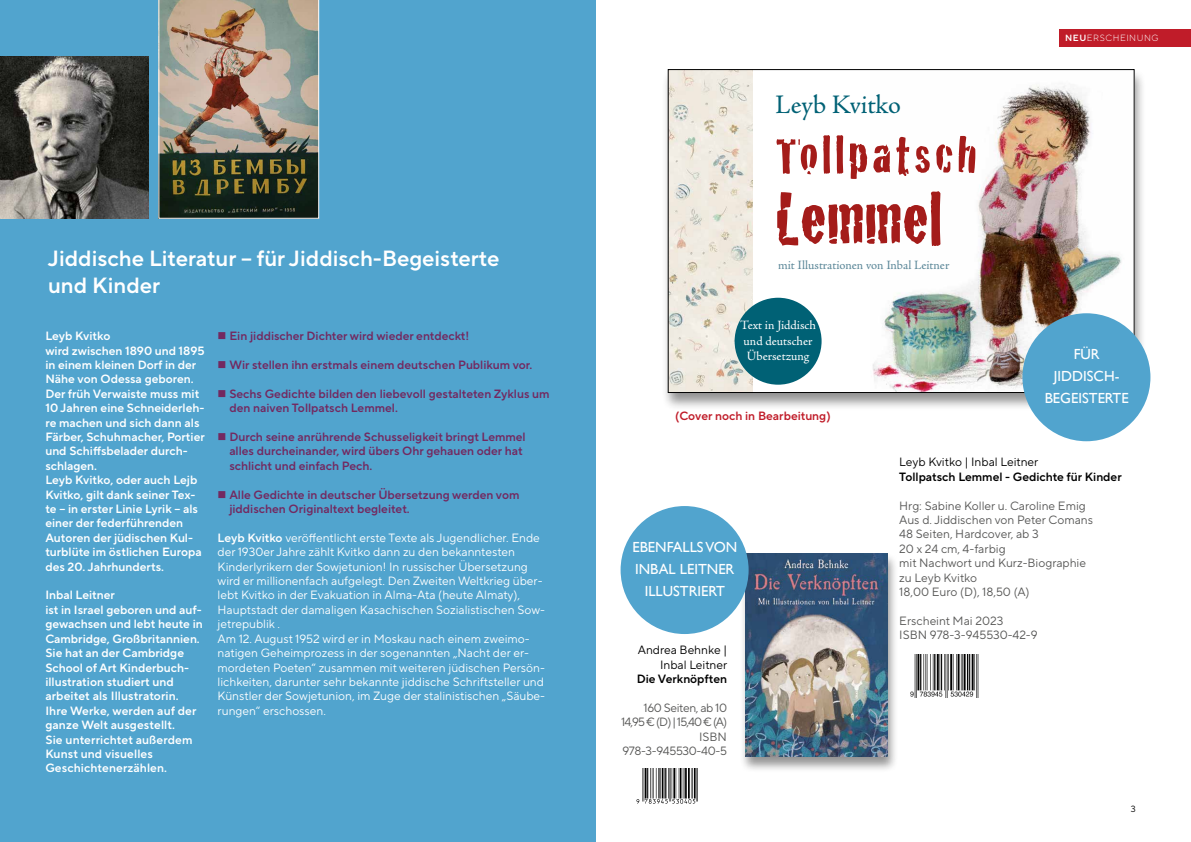
<style>
.page{position:relative;width:1191px;height:842px;background:#fff}
.page>*{position:absolute;margin:0;border:0;box-sizing:border-box;transform-origin:0 0}
.t1{font:76.2px "Cracked";color:#a41c1a}
.t2{font:53.6px "Cracked";letter-spacing:.07em;color:#a41c1a}
.t3{font:26.8px "Adobe Jenson Pro";color:#006175}
.t4{font:22px/26.4px "TT Norms Pro Dm Bd";color:#fff}
.t5{font:14.6px/22px "Gill Sans";color:#fff;text-align:center}
.t6{font:12.7px/15.2px "Adobe Jenson Pro";color:#fff}
.t7{font:12.7px "Adobe Jenson Pro";letter-spacing:-.005em;color:#5b8798}
.t8{font:12px/14.4px "TT Norms Pro Dm Bd";color:#fff}
.t9{font:12px/14.4px "TT Norms Pro";color:#fff}
.t10{font:12px/14.4px "TT Norms Pro Dm Bd";color:#732960}
.t11{font:12px/14.4px "TT Norms Pro";color:#575756}
.t12{font:12px/14.4px "TT Norms Pro";letter-spacing:-.03em;color:#575756;text-align:right}
.t13{font:12px/14.4px "TT Norms Pro";color:#000;text-align:right}
.t14{font:12px "TT Norms Pro Dm Bd";color:#000}
.t15{font:12px "TT Norms Pro Dm Bd";color:#c01c29}
.t16{font:300 9px "TT Norms Pro";letter-spacing:.06em;color:#fff}
.t17{font:9px "TT Norms Pro";color:#000}
.s1{font-family:"TT Norms Pro Dm Bd"}
.s2{font-family:"TT Norms Pro Dm Bd";font-weight:400}
</style>
<div class="page">
<div style="left:661px;top:68px;width:485px;height:342px;background:#000;opacity:.42"></div>
<div style="left:668px;top:70px;width:466px;height:322px;background:#fff"></div>
<img style="left:670px;top:71px;width:82px;height:320px">
<svg style="left:855px;top:407px;width:9px;height:3px"></svg>
<img style="left:873px;top:85px;width:259px;height:306px">
<div style="left:734px;top:298px;width:87px;height:87px;background:#006175;border-radius:50%"></div>
<div style="left:739px;top:553px;width:159px;height:219px;background:#000;opacity:.42"></div>
<img style="left:745px;top:554px;width:142px;height:202px">
<div style="left:1059px;top:29px;width:132px;height:17px;background:#c01c29"></div>
<div style="left:1022px;top:313px;width:128px;height:128px;background:#51a4ce;border-radius:50%"></div>
<div style="left:0;top:0;width:595px;height:842px;background:#51a4ce"></div>
<img style="left:0;top:57px;width:149px;height:161px">
<img style="left:159px;top:0;width:160px;height:218px">
<div style="left:620px;top:506px;width:128px;height:128px;background:#51a4ce;border-radius:50%"></div>
<img style="left:910px;top:654px;width:69px;height:43px">
<img style="left:637px;top:768px;width:61px;height:35px">
<h3 class="t4" style="left:48px;top:245px;width:453px">Jiddische Literatur – für Jiddisch-Begeisterte und Kinder</h3>
<p class="t8" style="left:45px;top:329px;width:161px">Leyb Kvitko<br>wird zwischen 1890 und 1895 in einem kleinen Dorf in der<br>Nähe von Odessa geboren.<br>Der früh Verwaiste muss mit<br>10 Jahren eine Schneiderleh&shy;re machen und sich dann als<br>Färber, Schuhmacher, Portier und Schiffsbelader durch&shy;schlagen.<br>Leyb Kvitko, oder auch Lejb<br>Kvitko, gilt dank seiner Tex&shy;te – in erster Linie Lyrik – als einer der federführenden<br>Autoren der jüdischen Kul&shy;turblüte im östlichen Europa des 20. Jahrhunderts.</p>
<p class="t8" style="left:45px;top:588px;width:159px">Inbal Leitner<br>ist in Israel geboren und auf&shy;gewachsen und lebt heute in<br>Cambridge, Großbritannien.<br>Sie hat an der Cambridge<br>School of Art Kinderbuch&shy;illustration studiert und arbeitet als Illustratorin.<br>Ihre Werke, werden auf der ganze Welt ausgestellt.<br>Sie unterrichtet außerdem<br>Kunst und visuelles<br>Geschichtenerzählen.</p>
<p class="t10" style="left:218px;top:329px;width:253px">■ Ein jiddischer Dichter wird wieder entdeckt!</p>
<p class="t10" style="left:218px;top:358px;width:316px">■ Wir stellen ihn erstmals einem deutschen Publikum vor.</p>
<p class="t10" style="left:229px;top:386px;width:322px;text-indent:-12px">■ Sechs Gedichte bilden den liebevoll gestalteten Zyklus um den naiven Tollpatsch Lemmel.</p>
<p class="t10" style="left:229px;top:430px;width:298px;text-indent:-12px">■ Durch seine anrührende Schusseligkeit bringt Lemmel alles durcheinander, wird übers Ohr gehauen oder hat schlicht und einfach Pech.</p>
<p class="t10" style="left:229px;top:487px;width:292px;text-indent:-12px">■ Alle Gedichte in deutscher Übersetzung werden vom jiddischen Originaltext begleitet.</p>
<p class="t9" style="left:218px;top:530px;width:329px"><span class="s1">Leyb Kvitko</span> veröffentlicht erste Texte als Jugendlicher. Ende der 1930er Jahre zählt Kvitko dann zu den bekanntesten Kinderlyrikern der Sowjetunion! In russischer Übersetzung wird er millionenfach aufgelegt. Den Zweiten Weltkrieg über&shy;lebt Kvitko in der Evakuation in Alma-Ata (heute Almaty), Hauptstadt der damaligen Kasachischen Sozialistischen Sow&shy;jetrepublik .<br>Am 12. August 1952 wird er in Moskau nach einem zweimo&shy;natigen Geheimprozess in der sogenannten „Nacht der er&shy;mordeten Poeten“ zusammen mit weiteren jüdischen Persön&shy;lichkeiten, darunter sehr bekannte jiddische Schriftsteller und Künstler der Sowjetunion, im Zuge der stalinistischen „Säube&shy;rungen“ erschossen.</p>
<h3 class="t3" style="left:775px;top:90px;width:127px">Leyb Kvitko</h3>
<h2 class="t2" style="left:775px;top:113px;width:203px">Tollpatsch</h2>
<h1 class="t1" style="left:775px;top:159px;width:169px">Lemmel</h1>
<p class="t7" style="left:778px;top:258px;width:173px">mit Illustrationen von Inbal Leitner</p>
<p class="t6" style="left:740px;top:318px;width:77px">Text in Jiddisch und deutscher<br>Übersetzung</p>
<p class="t15" style="left:675px;top:407px;width:157px">(Cover noch in Bearbeitung)</p>
<p class="t16" style="left:1065px;top:31px;width:95px"><span class="s2">NEU</span>ERSCHEINUNG</p>
<p class="t5" style="left:1044px;top:343px;width:85px">FÜR<br>JIDDISCH-<br>BEGEISTERTE</p>
<p class="t5" style="left:632px;top:536px;width:106px">EBENFALLS VON<br>INBAL LEITNER<br>ILLUSTRIERT</p>
<p class="t13" style="left:637px;top:643px;width:91px">Andrea Behnke |<br>Inbal Leitner</p>
<p class="t14" style="left:636px;top:670px;width:92px">Die Verknöpften</p>
<p class="t12" style="left:621px;top:700px;width:107px">160 Seiten, ab 10<br>14,95 € (D) | 15,40 € (A)<br>ISBN<br>978-3-945530-40-5</p>
<p class="t13" style="left:899px;top:455px;width:141px">Leyb Kvitko | Inbal Leitner</p>
<p class="t14" style="left:899px;top:468px;width:224px">Tollpatsch Lemmel - Gedichte für Kinder</p>
<p class="t11" style="left:899px;top:498px;width:195px">Hrg: Sabine Koller u. Caroline Emig<br>Aus d. Jiddischen von Peter Comans<br>48 Seiten, Hardcover, ab 3<br>20 x 24 cm, 4-farbig<br>mit Nachwort und Kurz-Biographie zu Leyb Kvitko<br>18,00 Euro (D), 18,50 (A)</p>
<p class="t11" style="left:899px;top:613px;width:140px">Erscheint Mai 2023<br>ISBN 978-3-945530-42-9</p>
<p class="t17" style="left:1131px;top:802px;width:6px">3</p>
</div>
